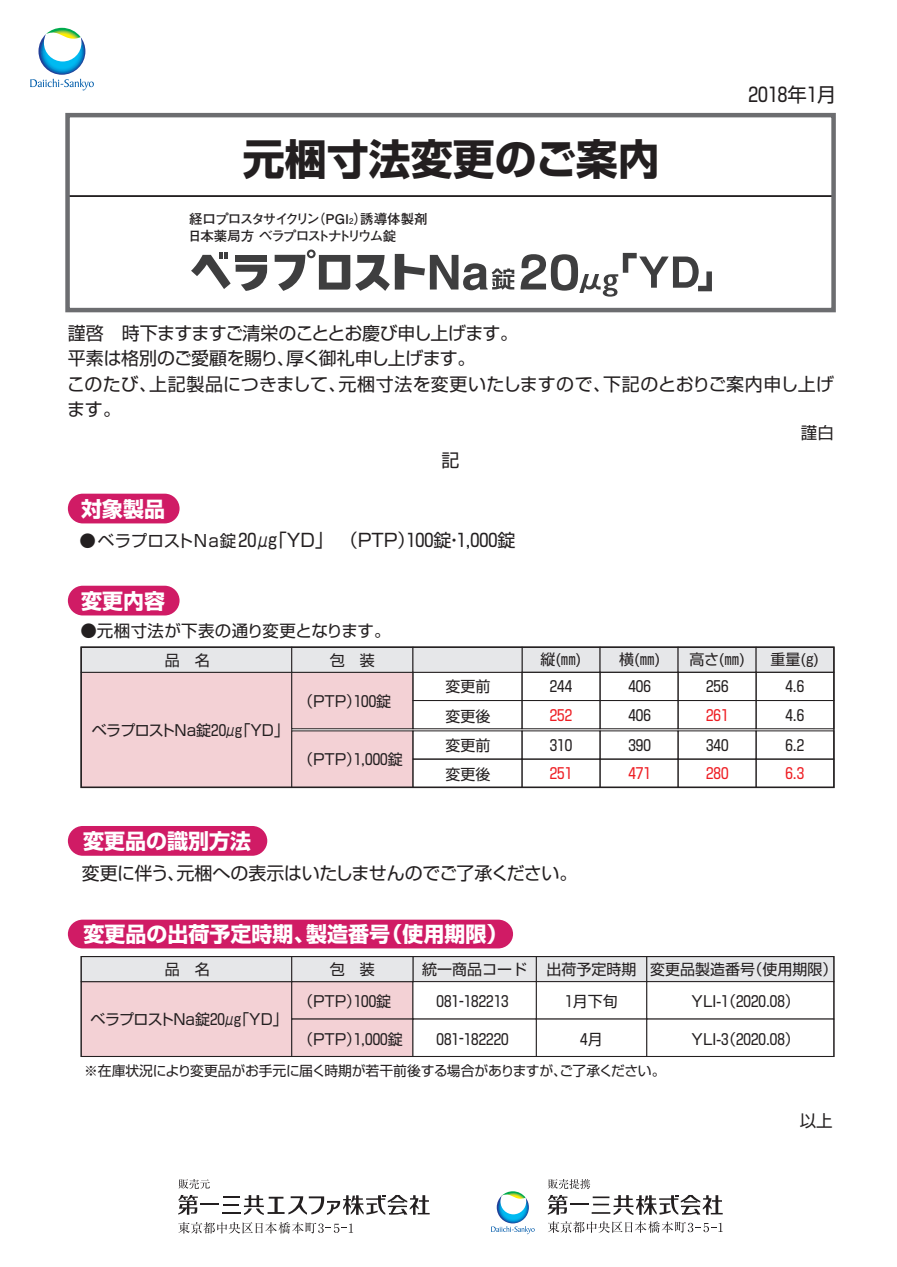
<style>
.page{position:relative;width:897px;height:1267px;background:#fff}
.page>*{position:absolute;margin:0;border:0;box-sizing:border-box;transform-origin:0 0}
.t1{font:700 42px "Shin Go Pro";color:#231f20}
.t2{font:700 21px "Shin Go Pro";color:#fff}
.t3{font:19.5px "Shin Go Pro";color:#231f20}
.t4{font:18px/25.5px "Shin Go Pro";letter-spacing:-.02em;color:#231f20}
.t5{font:16.5px "Shin Go Pro";letter-spacing:.01em;color:#231f20}
.t6{font:15px/29.2px "Shin Go Pro";color:#231f20;text-align:justify}
.t7{font:15px "Shin Go Pro";letter-spacing:-.04em;color:#231f20}
.t8{font:15px "Shin Go Pro";color:#ee1d23}
.t9{font:13.8px "Shin Go Pro";letter-spacing:-.02em;color:#231f20}
.t10{font:700 13.5px/16.5px "Futo Go B101 Pro";letter-spacing:-.085em;color:#231f20}
.s1{font-size:7.8px}
.s2{font-size:16.5px}
</style>
<div class="page">
<div style="left:68px;top:494px;width:112px;height:29px;background:#d01b65;border-radius:15px"></div>
<div style="left:81px;top:672px;width:211px;height:116px;background:#f3d1d5"></div>
<div style="left:291px;top:672px;width:122px;height:57px;background:#f3d1d5;border:1px solid #231f20"></div>
<div style="left:68px;top:920px;width:445px;height:28px;background:#d01b65"></div>
<div style="left:81px;top:647px;width:211px;height:26px;background:#e6e7e9;border:1px solid #231f20"></div>
<div style="left:291px;top:647px;width:122px;height:26px;background:#e6e7e9;border:1px solid #231f20"></div>
<div style="left:68px;top:826px;width:199px;height:30px;background:#d01b65;border-radius:15px"></div>
<div style="left:68px;top:586px;width:112px;height:29px;background:#d01b65;border-radius:15px"></div>
<div style="left:413px;top:700px;width:109px;height:29px;border:1px solid #231f20"></div>
<div style="left:291px;top:730px;width:122px;height:58px;background:#f3d1d5;border:1px solid #231f20"></div>
<div style="left:413px;top:759px;width:109px;height:29px;border:1px solid #231f20"></div>
<div style="left:522px;top:647px;width:78px;height:26px;background:#e6e7e9"></div>
<div style="left:413px;top:647px;width:109px;height:26px;background:#e6e7e9;border:1px solid #231f20"></div>
<div style="left:600px;top:647px;width:78px;height:26px;background:#e6e7e9"></div>
<div style="left:678px;top:647px;width:78px;height:26px;background:#e6e7e9"></div>
<div style="left:756px;top:647px;width:78px;height:26px;background:#e6e7e9"></div>
<div style="left:522px;top:672px;width:78px;height:29px;border:1px solid #231f20"></div>
<div style="left:600px;top:672px;width:78px;height:29px;border:1px solid #231f20"></div>
<div style="left:678px;top:672px;width:78px;height:29px;border:1px solid #231f20"></div>
<div style="left:756px;top:672px;width:78px;height:29px;border:1px solid #231f20"></div>
<div style="left:522px;top:700px;width:78px;height:29px;border:1px solid #231f20"></div>
<div style="left:600px;top:700px;width:78px;height:29px;border:1px solid #231f20"></div>
<div style="left:678px;top:700px;width:78px;height:29px;border:1px solid #231f20"></div>
<div style="left:756px;top:700px;width:78px;height:29px;border:1px solid #231f20"></div>
<div style="left:522px;top:759px;width:78px;height:29px;border:1px solid #231f20"></div>
<div style="left:600px;top:759px;width:78px;height:29px;border:1px solid #231f20"></div>
<div style="left:678px;top:759px;width:78px;height:29px;border:1px solid #231f20"></div>
<div style="left:756px;top:759px;width:78px;height:29px;border:1px solid #231f20"></div>
<svg style="left:548px;top:1179px;width:42px;height:10px"></svg>
<svg style="left:548px;top:1195px;width:175px;height:20px"></svg>
<svg style="left:548px;top:1221px;width:175px;height:12px"></svg>
<svg style="left:491px;top:1191px;width:44px;height:43px"></svg>
<svg style="left:30px;top:28px;width:64px;height:62px"></svg>
<div style="left:67px;top:114px;width:767px;height:83px;border:2px solid #231f20"></div>
<div style="left:65px;top:113px;width:771px;height:199px;border:4px solid #6c6d70"></div>
<svg style="left:178px;top:1179px;width:32px;height:10px"></svg>
<svg style="left:178px;top:1195px;width:252px;height:20px"></svg>
<svg style="left:178px;top:1222px;width:175px;height:12px"></svg>
<div style="left:80px;top:646px;width:755px;height:142px;border:2px solid #231f20"></div>
<div style="left:81px;top:981px;width:211px;height:76px;background:#f3d1d5"></div>
<div style="left:291px;top:981px;width:122px;height:38px;background:#f3d1d5"></div>
<div style="left:81px;top:956px;width:211px;height:26px;background:#e6e7e9;border:1px solid #231f20"></div>
<div style="left:536px;top:956px;width:111px;height:26px;background:#e6e7e9"></div>
<div style="left:413px;top:956px;width:124px;height:26px;background:#e6e7e9;border:1px solid #231f20"></div>
<div style="left:536px;top:981px;width:111px;height:38px;background:#fff;border:1px solid #231f20"></div>
<div style="left:413px;top:981px;width:124px;height:38px;background:#fff;border:1px solid #231f20"></div>
<div style="left:291px;top:956px;width:122px;height:26px;background:#e6e7e9;border:1px solid #231f20"></div>
<div style="left:646px;top:956px;width:188px;height:26px;background:#e6e7e9"></div>
<div style="left:646px;top:981px;width:188px;height:38px;background:#fff;border:1px solid #231f20"></div>
<div style="left:291px;top:1019px;width:122px;height:38px;background:#f3d1d5;border:1px solid #231f20"></div>
<div style="left:81px;top:956px;width:753px;height:101px;border:1px solid #231f20"></div>
<svg style="left:521px;top:253px;width:191px;height:44px"></svg>
<svg style="left:191px;top:252px;width:76px;height:39px"></svg>
<svg style="left:275px;top:249px;width:239px;height:42px"></svg>
<h1 class="t1" style="left:243px;top:126px;width:418px">元梱寸法変更のご案内</h1>
<p class="t10" style="left:188px;top:209px;width:241px">経口プロスタサイクリン（PGI<span class="s1">2</span>）誘導体製剤日本薬局方 ベラプロストナトリウム錠</p>
<h3 class="t3" style="left:749px;top:79px;width:89px">2018年1月</h3>
<p class="t4" style="left:67px;top:318px;width:769px">謹啓　時下ますますご清栄のこととお慶び申し上げます。<br>平素は格別のご愛顧を賜り、厚く御礼申し上げます。<br>このたび、上記製品につきまして、元梱寸法を変更いたしますので、下記のとおりご案内申し上げます。</p>
<p class="t5" style="left:801px;top:419px;width:34px">謹白</p>
<h2 class="t2" style="left:81px;top:492px;width:85px">対象製品</h2>
<p class="t4" style="left:442px;top:445px;width:19px">記</p>
<p class="t4" style="left:79px;top:525px;width:438px"><span class="s2">●ベラプロストNa錠</span>20μg「YD」　 （PTP）100錠・1,000錠</p>
<h2 class="t2" style="left:81px;top:584px;width:85px">変更内容</h2>
<p class="t5" style="left:80px;top:617px;width:312px">●元梱寸法が下表の通り変更となります。</p>
<p class="t6" style="left:165px;top:644px;width:46px">品　名</p>
<p class="t6" style="left:330px;top:644px;width:46px">包　装</p>
<p class="t7" style="left:92px;top:718px;width:199px">ベラプロストNa錠20μg「YD」</p>
<h2 class="t2" style="left:83px;top:824px;width:169px">変更品の識別方法</h2>
<p class="t6" style="left:298px;top:685px;width:95px">（PTP）100錠</p>
<p class="t6" style="left:298px;top:743px;width:106px">（PTP）1,000錠</p>
<p class="t6" style="left:445px;top:670px;width:46px">変更前変更後変更前変更後</p>
<p class="t6" style="left:540px;top:643px;width:43px">縦(mm)</p>
<p class="t6" style="left:619px;top:643px;width:43px">横(mm)</p>
<p class="t6" style="left:690px;top:643px;width:57px">高さ(mm)</p>
<p class="t6" style="left:771px;top:643px;width:50px">重量(g)</p>
<p class="t6" style="left:550px;top:670px;width:24px">244</p>
<p class="t6" style="left:628px;top:670px;width:24px">406</p>
<p class="t6" style="left:706px;top:670px;width:24px">256</p>
<p class="t6" style="left:785px;top:670px;width:20px">4.6</p>
<p class="t8" style="left:550px;top:702px;width:24px">252</p>
<p class="t6" style="left:628px;top:698px;width:24px">406</p>
<p class="t8" style="left:706px;top:702px;width:24px">261</p>
<p class="t6" style="left:785px;top:698px;width:20px">4.6</p>
<p class="t6" style="left:550px;top:729px;width:24px">310</p>
<p class="t6" style="left:628px;top:729px;width:24px">390</p>
<p class="t6" style="left:706px;top:729px;width:24px">340</p>
<p class="t6" style="left:785px;top:729px;width:20px">6.2</p>
<p class="t8" style="left:550px;top:761px;width:24px">251</p>
<p class="t8" style="left:628px;top:761px;width:24px">471</p>
<p class="t8" style="left:706px;top:761px;width:24px">280</p>
<p class="t8" style="left:785px;top:761px;width:20px">6.3</p>
<p class="t4" style="left:82px;top:859px;width:497px">変更に伴う、元梱への表示はいたしませんのでご了承ください。</p>
<h2 class="t2" style="left:84px;top:917px;width:425px">変更品の出荷予定時期、製造番号（使用期限）</h2>
<p class="t6" style="left:165px;top:953px;width:46px">品　名</p>
<p class="t6" style="left:330px;top:953px;width:46px">包　装</p>
<p class="t6" style="left:422px;top:953px;width:106px">統一商品コード</p>
<p class="t6" style="left:547px;top:953px;width:293px">出荷予定時期 変更品製造番号（使用期限）</p>
<p class="t7" style="left:91px;top:1007px;width:199px">ベラプロストNa錠20μg「YD」</p>
<p class="t6" style="left:565px;top:985px;width:54px">1月下旬</p>
<p class="t6" style="left:692px;top:985px;width:110px">YLI-1（2020.08）</p>
<p class="t6" style="left:298px;top:985px;width:95px">（PTP）100錠</p>
<p class="t6" style="left:436px;top:985px;width:74px">081-182213</p>
<p class="t6" style="left:298px;top:1023px;width:106px">（PTP）1,000錠</p>
<p class="t6" style="left:436px;top:1023px;width:74px">081-182220</p>
<p class="t6" style="left:580px;top:1023px;width:24px">4月</p>
<p class="t6" style="left:692px;top:1023px;width:110px">YLI-3（2020.08）</p>
<p class="t9" style="left:84px;top:1060px;width:583px">※在庫状況により変更品がお手元に届く時期が若干前後する場合がありますが、ご了承ください。</p>
<p class="t5" style="left:800px;top:1108px;width:34px">以上</p>
</div>
